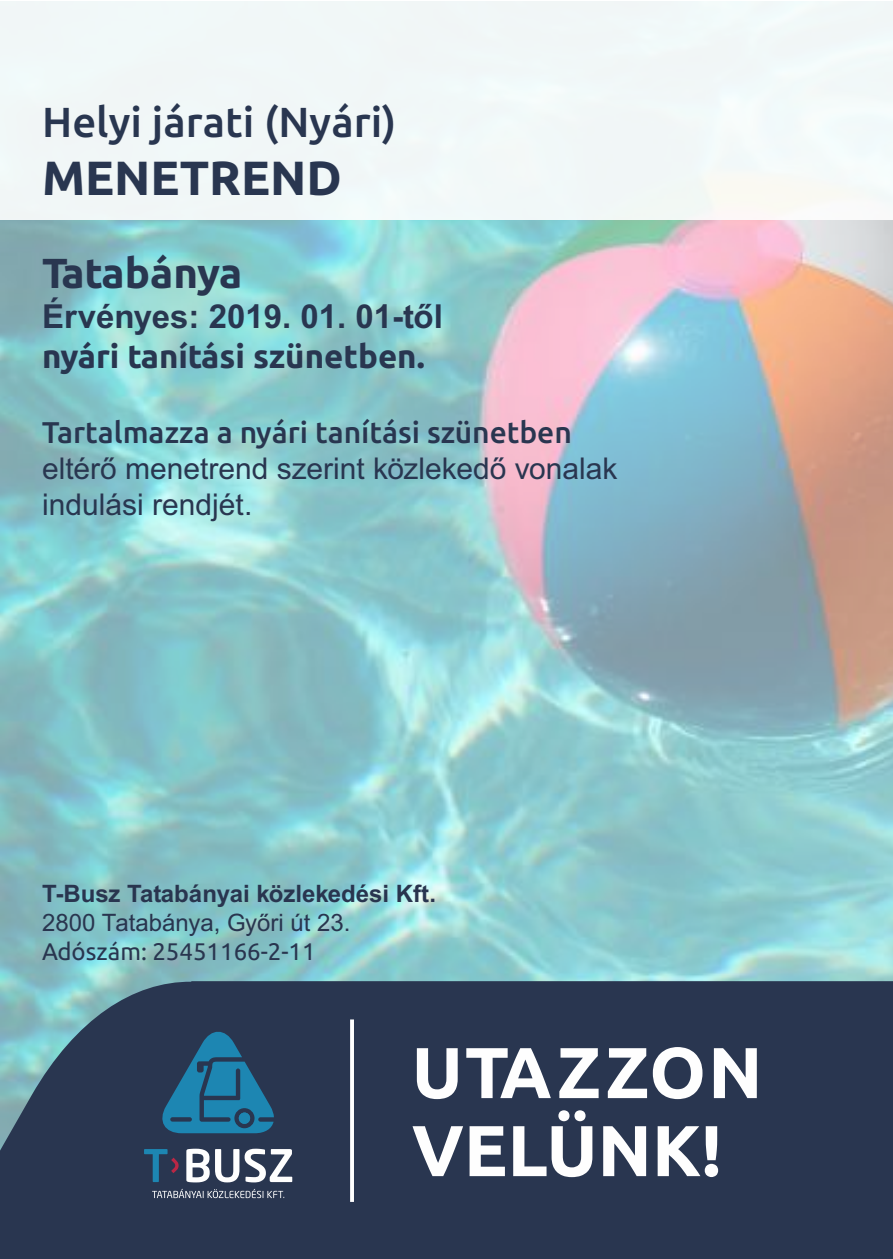
<style>
.page{position:relative;width:893px;height:1259px;background:#fff}
.page>*{position:absolute;margin:0;border:0;box-sizing:border-box;transform-origin:0 0}
.t1{font:700 72px/78px "Ubuntu";color:#fefefe}
.t2{font:700 48px "Ubuntu";color:#293650}
.t3{font:500 42px "Ubuntu";color:#293650}
.t4{font:700 42px "Ubuntu";letter-spacing:-.01em;color:#293650}
.t5{font:700 33px "Arial";color:#293650}
.t6{font:700 33px "Ubuntu";color:#293650}
.t7{font:30px/36px "Arial";color:#293650}
.t8{font:500 30px "Ubuntu";color:#293650}
.t9{font:700 24px "Arial";color:#29354f}
.t10{font:24px "Arial";color:#29354f}
.t11{font:24px "Ubuntu";color:#29354f}
</style>
<div class="page">
<div style="left:0;top:981px;width:893px;height:278px;background:#293650"></div>
<div style="left:0;top:1px;width:893px;height:218px;background:#f1f7f8"></div>
<svg style="left:157px;top:1028px;width:117px;height:105px;background:#225d80"></svg>
<div style="left:239px;top:1112px;width:11px;height:11px;background:#1d86b2;border-radius:50%"></div>
<svg style="left:152px;top:1189px;width:132px;height:9px"></svg>
<svg style="left:186px;top:1148px;width:53px;height:34px"></svg>
<svg style="left:245px;top:1148px;width:47px;height:34px"></svg>
<svg style="left:144px;top:1149px;width:35px;height:33px"></svg>
<svg style="left:350px;top:1019px;width:4px;height:183px"></svg>
<h3 class="t3" style="left:42px;top:105px;width:356px">Helyi járati (Nyári)</h3>
<h2 class="t2" style="left:42px;top:158px;width:301px">MENETREND</h2>
<h3 class="t4" style="left:42px;top:256px;width:202px">Tatabánya</h3>
<p class="t5" style="left:42px;top:304px;width:402px">Érvényes: 2019. 01. 01-től</p>
<p class="t6" style="left:42px;top:342px;width:384px">nyári tanítási szünetben.</p>
<p class="t8" style="left:42px;top:420px;width:531px">Tartalmazza a nyári tanítási szünetben</p>
<p class="t7" style="left:42px;top:453px;width:577px">eltérő menetrend szerint közlekedő vonalak indulási rendjét.</p>
<p class="t9" style="left:42px;top:884px;width:396px">T-Busz Tatabányai közlekedési Kft.</p>
<p class="t10" style="left:42px;top:913px;width:310px">2800 Tatabánya, Győri út 23.</p>
<p class="t11" style="left:42px;top:941px;width:275px">Adószám: 25451166-2-11</p>
<h1 class="t1" style="left:412px;top:1037px;width:352px">UTAZZON<br>VELÜNK!</h1>
</div>
